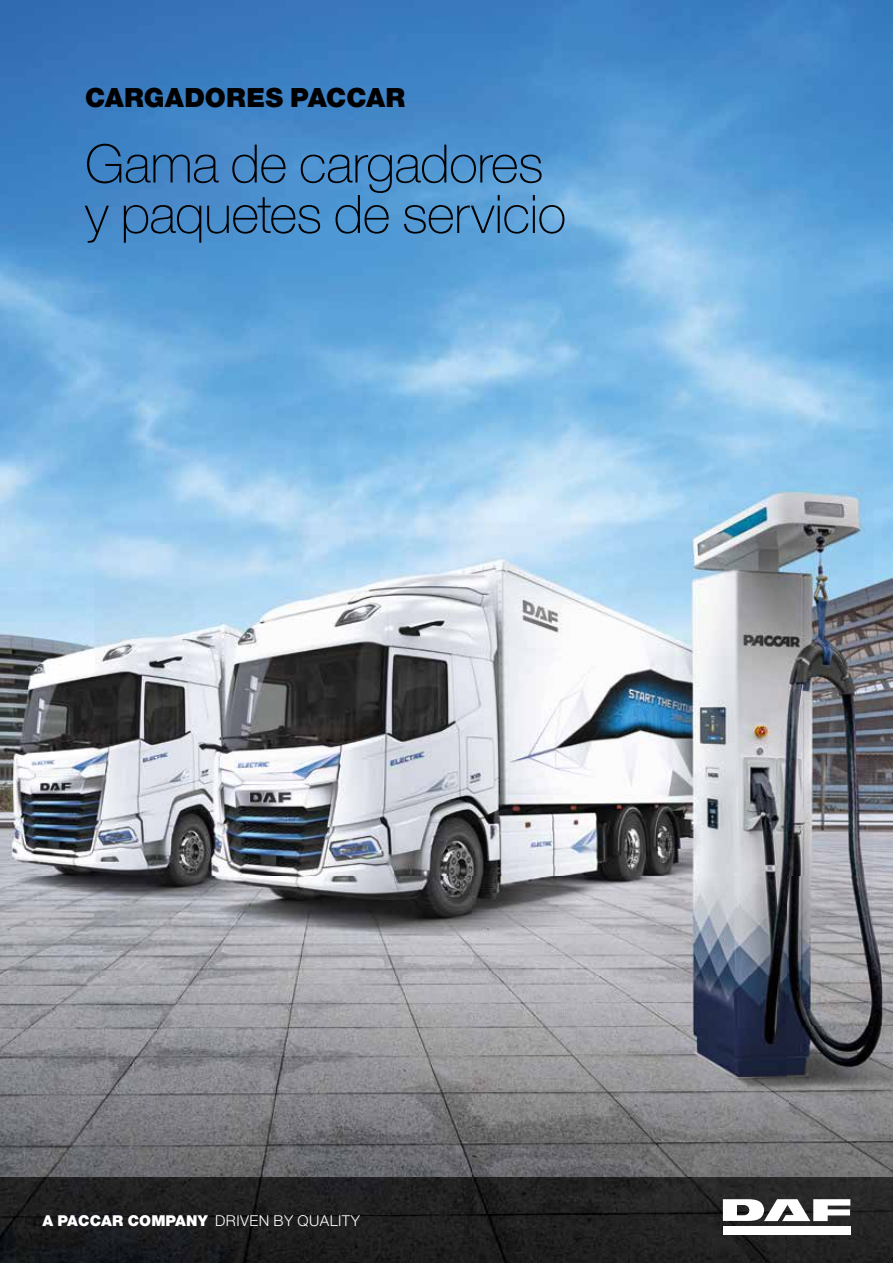
<style>
.page{position:relative;width:893px;height:1263px;background:#fff}
.page>*{position:absolute;margin:0;border:0;box-sizing:border-box;transform-origin:0 0}
.t1{font:100 53.1px/50.4px "Helvetica Neue LT Pro";letter-spacing:-.01em;color:#000}
.t2{font:900 26.55px "Helvetica Neue LT Pro";letter-spacing:.005em;color:#000}
.t3{font:300 15px "Helvetica Neue LT Pro";letter-spacing:.03em;color:#fff}
.s1{font-weight:900}
</style>
<div class="page">
<img style="left:0;top:0;width:893px;height:1263px">
<div style="left:723px;top:1226px;width:127px;height:8px;background:#fff"></div>
<svg style="left:723px;top:1199px;width:127px;height:22px"></svg>
<p class="t2" style="left:85px;top:82px;width:322px">CARGADORES PACCAR</p>
<p class="t1" style="left:85px;top:138px;width:483px">Gama de cargadores y paquetes de servicio</p>
<p class="t3" style="left:43px;top:1211px;width:319px"><span class="s1">A PACCAR COMPANY</span> DRIVEN BY QUALITY</p>
</div>
